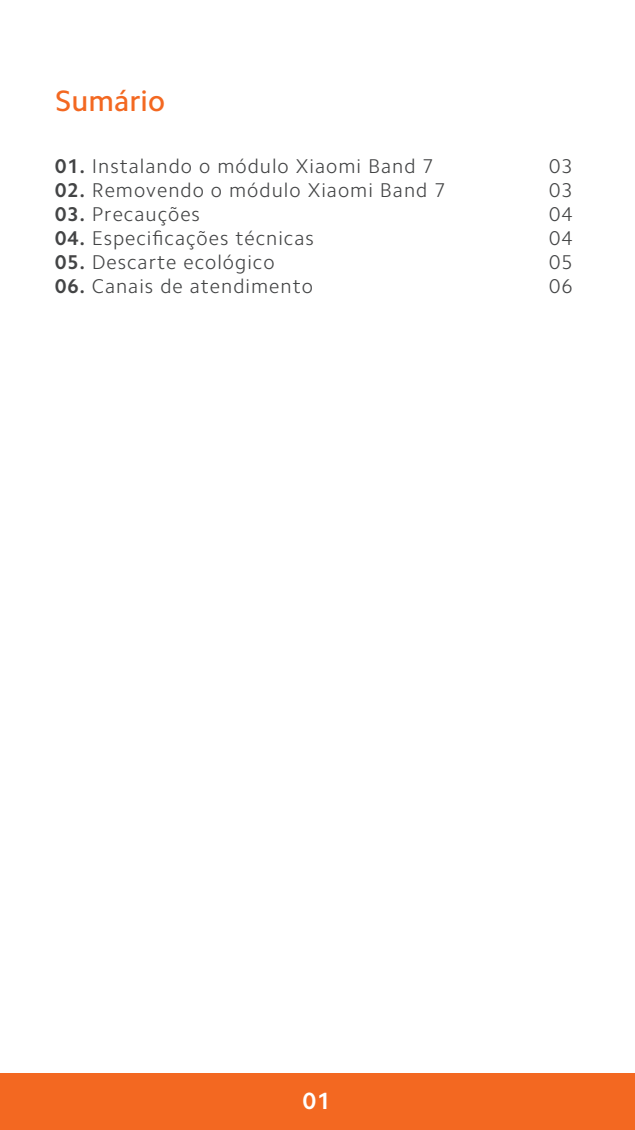
<style>
.page{position:relative;width:635px;height:1130px;background:#fff}
.page>*{position:absolute;margin:0;border:0;box-sizing:border-box;transform-origin:0 0}
.t1{font:500 29.6px "Camphor Pro";color:#f36821}
.t2{font:700 23.6px "Camphor Pro";color:#fff}
.t3{font:300 20px/24px "Camphor Pro";letter-spacing:.05em;color:#434445;text-align:justify}
.s1{font-weight:700}
</style>
<div class="page">
<div style="left:0;top:1073px;width:635px;height:56px;background:#f36821"></div>
<h1 class="t1" style="left:55px;top:83px;width:111px">Sumário</h1>
<p class="t3" style="left:55px;top:154px;width:380px"><span class="s1">01.</span> Instalando o módulo Xiaomi Band 7</p>
<p class="t3" style="left:55px;top:178px;width:392px"><span class="s1">02.</span> Removendo o módulo Xiaomi Band 7</p>
<p class="t3" style="left:55px;top:202px;width:146px"><span class="s1">03.</span> Precauções</p>
<p class="t3" style="left:55px;top:226px;width:260px"><span class="s1">04.</span> Especificações técnicas</p>
<p class="t3" style="left:55px;top:250px;width:221px"><span class="s1">05.</span> Descarte ecológico</p>
<p class="t3" style="left:55px;top:274px;width:259px"><span class="s1">06.</span> Canais de atendimento</p>
<p class="t3" style="left:549px;top:154px;width:25px">03<br>03<br>04<br>04<br>05<br>06</p>
<p class="t2" style="left:303px;top:1087px;width:29px">01</p>
</div>
